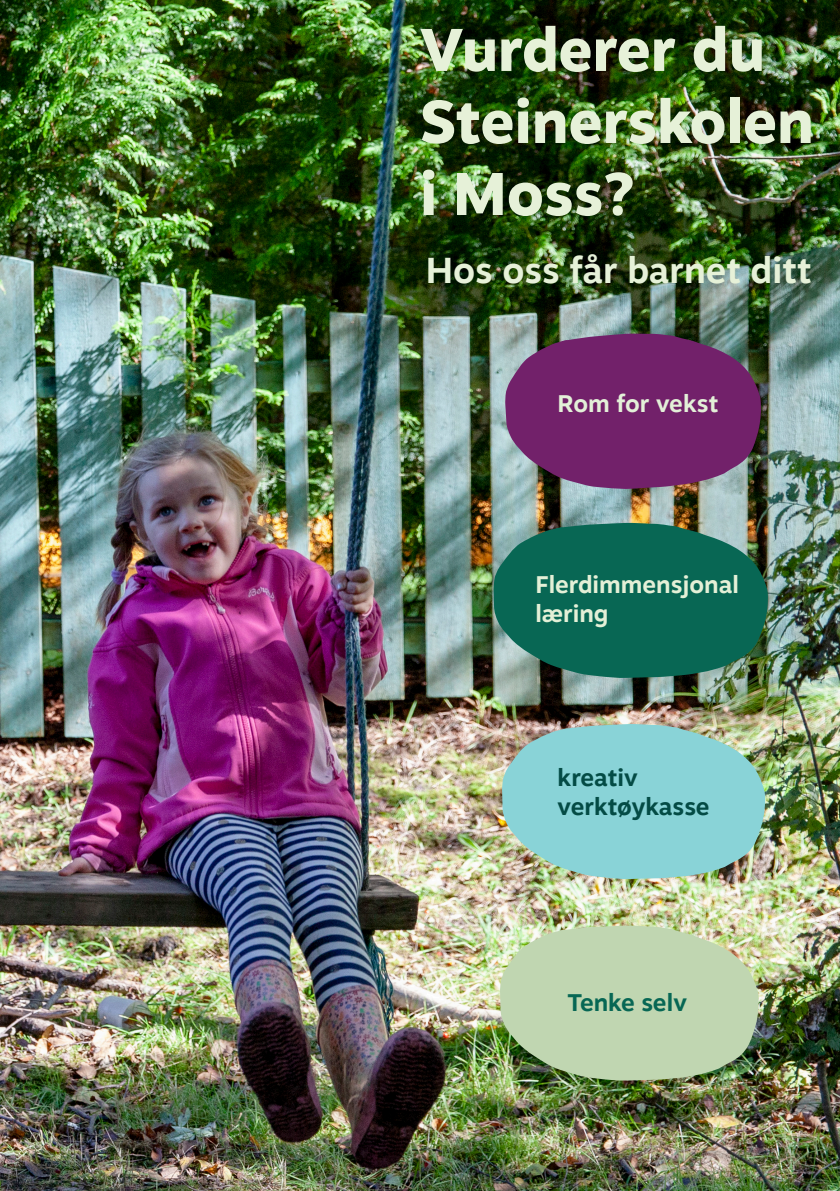
<style>
.page{position:relative;width:840px;height:1191px;background:#fff}
.page>*{position:absolute;margin:0;border:0;box-sizing:border-box;transform-origin:0 0}
.t1{font:800 60px "Motiva Sans";color:#e6f1d8}
.t2{font:700 36px "Motiva Sans";color:#e6f1d8}
.t3{font:700 24px/28.8px "Motiva Sans";color:#e4f0d7}
.t4{font:700 24px "Motiva Sans";color:#044b45}
.t5{font:700 24px "Motiva Sans";color:#e3f0d8}
.t6{font:700 24px "Motiva Sans";color:#076754}
</style>
<div class="page">
<img style="left:0;top:0;width:839px;height:1191px">
<img style="left:499px;top:925px;width:259px;height:155px">
<img style="left:501px;top:724px;width:264px;height:155px">
<svg style="left:493px;top:523px;width:274px;height:155px;fill:#086754"></svg>
<svg style="left:505px;top:333px;width:255px;height:156px"></svg>
<p class="t1" style="left:420px;top:6px;width:346px">Vurderer du</p>
<p class="t1" style="left:420px;top:78px;width:395px">Steinerskolen</p>
<p class="t1" style="left:420px;top:150px;width:216px">i Moss?</p>
<p class="t2" style="left:425px;top:243px;width:387px">Hos oss får barnet ditt</p>
<p class="t5" style="left:557px;top:386px;width:162px">Rom for vekst</p>
<p class="t3" style="left:535px;top:569px;width:205px">Flerdimmensjonal læring</p>
<p class="t4" style="left:557px;top:760px;width:82px">kreativ</p>
<p class="t4" style="left:557px;top:788px;width:153px">verktøykasse</p>
<p class="t6" style="left:567px;top:985px;width:121px">Tenke selv</p>
</div>
